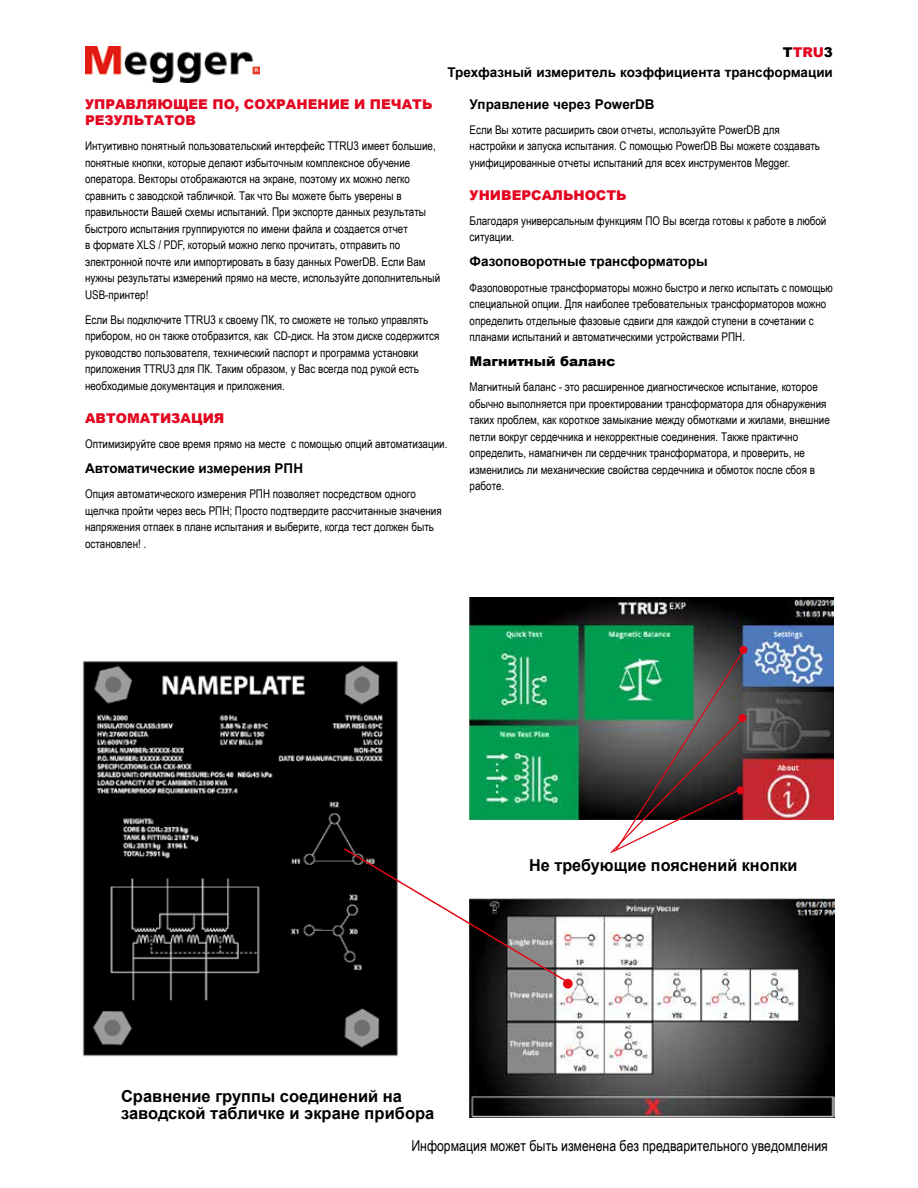
<style>
.page{position:relative;width:918px;height:1188px;background:#fff}
.page>*{position:absolute;margin:0;border:0;box-sizing:border-box;transform-origin:0 0}
.t1{font:700 16.5px/16.5px "Arial";color:#000}
.t2{font:15px "Arial Narrow";color:#000}
.t3{font:700 13.5px "Arial";color:#000}
.t4{font:900 13.5px/16.5px "Arial";color:#e40520}
.t5{font:900 13.5px "Arial";color:#000}
.t6{font:12px/16.5px "Arial Narrow";color:#000}
.s1{color:#000}
</style>
<div class="page">
<img style="left:85px;top:46px;width:174px;height:37px">
<img style="left:470px;top:598px;width:364px;height:222px">
<svg style="left:609px;top:649px;width:136px;height:205px"></svg>
<div style="left:739px;top:646px;width:8px;height:8px;background:#e30613;border-radius:50%"></div>
<div style="left:737px;top:786px;width:8px;height:8px;background:#e30613;border-radius:50%"></div>
<div style="left:738px;top:714px;width:8px;height:8px;background:#e30613;border-radius:50%"></div>
<img style="left:470px;top:898px;width:365px;height:219px">
<div style="left:563px;top:979px;width:10px;height:10px;background:#e30613;border-radius:50%"></div>
<img style="left:82px;top:661px;width:316px;height:396px">
<svg style="left:342px;top:847px;width:227px;height:137px"></svg>
<p class="t4" style="left:783px;top:44px;width:52px"><span class="s1">T</span>TRU<span class="s1">3</span></p>
<p class="t3" style="left:447px;top:64px;width:387px">Трехфазный измеритель коэффициента трансформации</p>
<p class="t4" style="left:85px;top:95px;width:349px">УПРАВЛЯЮЩЕЕ ПО, СОХРАНЕНИЕ И ПЕЧАТЬ<br>РЕЗУЛЬТАТОВ</p>
<p class="t6" style="left:85px;top:137px;width:357px">Интуитивно понятный пользовательский интерфейс TTRU3 имеет большие, понятные кнопки, которые делают избыточным комплексное обучение оператора. Векторы отображаются на экране, поэтому их можно легко сравнить с заводской табличкой. Так что Вы можете быть уверены в правильности Вашей схемы испытаний. При экспорте данных результаты быстрого испытания группируются по имени файла и создается отчет<br>в формате XLS / PDF, который можно легко прочитать, отправить по электронной почте или импортировать в базу данных PowerDB. Если Вам нужны результаты измерений прямо на месте, используйте дополнительный USB-принтер!</p>
<p class="t6" style="left:85px;top:311px;width:356px">Если Вы подключите TTRU3 к своему ПК, то сможете не только управлять прибором, но он также отобразится, как CD-диск. На этом диске содержится руководство пользователя, технический паспорт и программа установки приложения TTRU3 для ПК. Таким образом, у Вас всегда под рукой есть необходимые документация и приложения.</p>
<p class="t4" style="left:85px;top:410px;width:141px">АВТОМАТИЗАЦИЯ</p>
<p class="t6" style="left:85px;top:435px;width:364px">Оптимизируйте свое время прямо на месте с помощью опций автоматизации.</p>
<p class="t3" style="left:85px;top:460px;width:220px">Автоматические измерения РПН</p>
<p class="t6" style="left:85px;top:485px;width:358px">Опция автоматического измерения РПН позволяет посредством одного щелчка пройти через весь РПН; Просто подтвердите рассчитанные значения напряжения отпаек в плане испытания и выберите, когда тест должен быть остановлен! .</p>
<p class="t3" style="left:470px;top:95px;width:187px">Управление через PowerDB</p>
<p class="t6" style="left:470px;top:121px;width:352px">Если Вы хотите расширить свои отчеты, используйте PowerDB для настройки и запуска испытания. С помощью PowerDB Вы можете создавать унифицированные отчеты испытаний для всех инструментов Megger.</p>
<p class="t4" style="left:470px;top:186px;width:159px">УНИВЕРСАЛЬНОСТЬ</p>
<p class="t6" style="left:470px;top:212px;width:358px">Благодаря универсальным функциям ПО Вы всегда готовы к работе в любой ситуации.</p>
<p class="t3" style="left:470px;top:253px;width:240px">Фазоповоротные трансформаторы</p>
<p class="t6" style="left:470px;top:279px;width:365px">Фазоповоротные трансформаторы можно быстро и легко испытать с помощью специальной опции. Для наиболее требовательных трансформаторов можно определить отдельные фазовые сдвиги для каждой ступени в сочетании с планами испытаний и автоматическими устройствами РПН.</p>
<p class="t5" style="left:470px;top:351px;width:147px">Магнитный баланс</p>
<p class="t6" style="left:470px;top:378px;width:362px">Магнитный баланс - это расширенное диагностическое испытание, которое обычно выполняется при проектировании трансформатора для обнаружения таких проблем, как короткое замыкание между обмотками и жилами, внешние петли вокруг сердечника и некорректные соединения. Также практично определить, намагничен ли сердечник трансформатора, и проверить, не изменились ли механические свойства сердечника и обмоток после сбоя в работе.</p>
<h1 class="t1" style="left:529px;top:858px;width:270px">Не требующие пояснений кнопки</h1>
<h1 class="t1" style="left:121px;top:1089px;width:315px">Сравнение группы соединений на заводской табличке и экране прибора</h1>
<p class="t2" style="left:411px;top:1135px;width:418px">Информация может быть изменена без предварительного уведомления</p>
</div>
